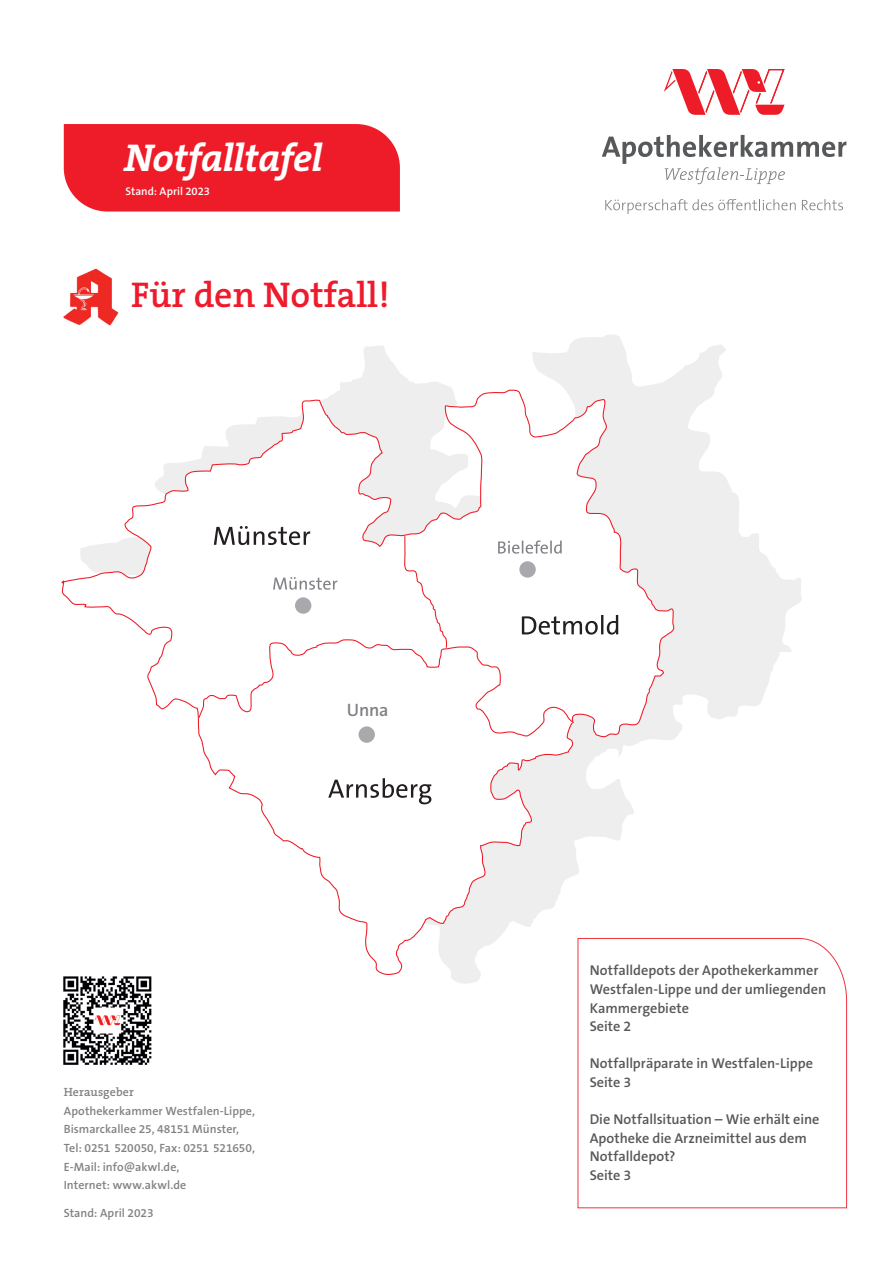
<style>
.page{position:relative;width:893px;height:1263px;background:#fff}
.page>*{position:absolute;margin:0;border:0;box-sizing:border-box;transform-origin:0 0}
.t1{font:italic 700 39px "The Serif B W7";letter-spacing:-.01em;color:#fff}
.t2{font:600 36px "The Serif B W6";color:#ee1b2c}
.t3{font:600 18px "The Sans B W6";color:#808285}
.t4{font:600 14.25px/18.6px "The Sans B W6";color:#57585a}
.t5{font:600 12px/18.6px "The Sans B W6";color:#808285}
.t6{font:600 12px "The Serif B W6";letter-spacing:.005em;color:#808285}
.t7{font:600 11.25px "The Sans B W6";color:#fff}
</style>
<div class="page">
<svg style="left:340px;top:335px;width:462px;height:649px"></svg>
<svg style="left:61px;top:389px;width:614px;height:586px"></svg>
<div style="left:359px;top:726px;width:16px;height:17px;background:#a8a9ad;border-radius:50%"></div>
<svg style="left:328px;top:778px;width:103px;height:26px"></svg>
<svg style="left:198px;top:526px;width:420px;height:211px"></svg>
<img style="left:64px;top:268px;width:55px;height:58px">
<img style="left:61px;top:972px;width:92px;height:93px">
<svg style="left:577px;top:938px;width:270px;height:270px"></svg>
<div style="left:64px;top:124px;width:336px;height:88px;background:#ee1c28"></div>
<svg style="left:605px;top:199px;width:191px;height:15px"></svg>
<svg style="left:802px;top:199px;width:41px;height:11px"></svg>
<svg style="left:602px;top:135px;width:244px;height:49px"></svg>
<svg style="left:664px;top:69px;width:120px;height:46px"></svg>
<h1 class="t1" style="left:124px;top:132px;width:200px">Notfalltafel</h1>
<p class="t7" style="left:126px;top:184px;width:86px">Stand: April 2023</p>
<h2 class="t2" style="left:131px;top:271px;width:260px">Für den Notfall!</h2>
<p class="t3" style="left:347px;top:698px;width:43px">Unna</p>
<p class="t6" style="left:64px;top:1084px;width:72px">Herausgeber</p>
<p class="t5" style="left:64px;top:1101px;width:193px">Apothekerkammer Westfalen-Lippe,<br>Bismarckallee 25, 48151 Münster,<br>Tel: 0251 520050, Fax: 0251 521650,<br>E-Mail: info@akwl.de,<br>Internet: www.akwl.de</p>
<p class="t5" style="left:64px;top:1204px;width:91px">Stand: April 2023</p>
<p class="t4" style="left:590px;top:961px;width:238px">Notfalldepots der Apothekerkammer<br>Westfalen-Lippe und der umliegenden<br>Kammergebiete<br>Seite 2</p>
<p class="t4" style="left:590px;top:1054px;width:225px">Notfallpräparate in Westfalen-Lippe<br>Seite 3</p>
<p class="t4" style="left:590px;top:1110px;width:231px">Die Notfallsituation – Wie erhält eine<br>Apotheke die Arzneimittel aus dem<br>Notfalldepot?<br>Seite 3</p>
</div>
